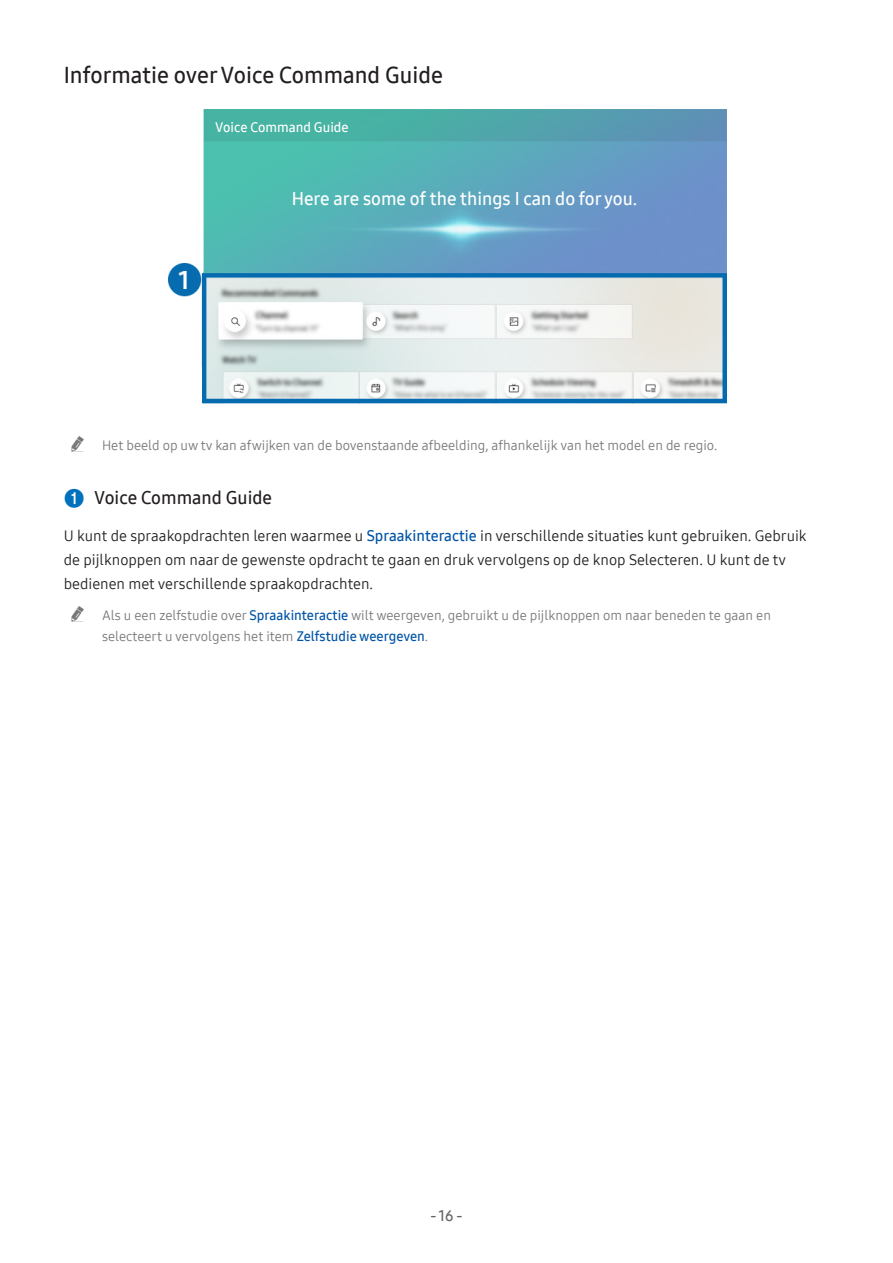
<style>
.page{position:relative;width:893px;height:1263px;background:#fff}
.page>*{position:absolute;margin:0;border:0;box-sizing:border-box;transform-origin:0 0}
.Heading2{font:22.5px "Samsung One 600";color:#231f20}
.Description-Cell{font:18px "Samsung One 600";color:#fff}
.t1{font:18px "Samsung One 600";color:#231f20}
.Description{font:15px/24px "Samsung One 400";color:#231f20}
.t2{font:15px "Samsung One 600";color:#636366}
.t3{font:13.5px/21px "Samsung One 400";color:#787878}
.Description-Cell-2{font:13.5px "Samsung One 600";color:#fff}
.s1{font-family:"Numberblackfilled";font-size:19.5px;color:#0071bc}
.s2{font-family:"Samsung One 600";color:#0154a6}
</style>
<div class="page">
<img style="left:169px;top:110px;width:558px;height:293px">
<p class="Heading2" style="left:64px;top:60px;width:381px">Informatie over Voice Command Guide</p>
<p class="Description-Cell-2" style="left:215px;top:118px;width:135px">Voice Command Guide</p>
<p class="Description-Cell" style="left:292px;top:187px;width:347px">Here are some of the things I can do for you.</p>
<p class="t3" style="left:102px;top:435px;width:617px">Het beeld op uw tv kan afwijken van de bovenstaande afbeelding, afhankelijk van het model en de regio.</p>
<p class="t1" style="left:64px;top:486px;width:210px"><span class="s1">1</span> Voice Command Guide</p>
<p class="Description" style="left:64px;top:523px;width:744px">U kunt de spraakopdrachten leren waarmee u <span class="s2">Spraakinteractie</span> in verschillende situaties kunt gebruiken. Gebruik de pijlknoppen om naar de gewenste opdracht te gaan en druk vervolgens op de knop Selecteren. U kunt de tv bedienen met verschillende spraakopdrachten.</p>
<p class="t3" style="left:102px;top:605px;width:670px">Als u een zelfstudie over <span class="s2">Spraakinteractie</span> wilt weergeven, gebruikt u de pijlknoppen om naar beneden te gaan en selecteert u vervolgens het item <span class="s2">Zelfstudie weergeven</span>.</p>
<p class="t2" style="left:430px;top:1205px;width:34px">- 16 -</p>
</div>
